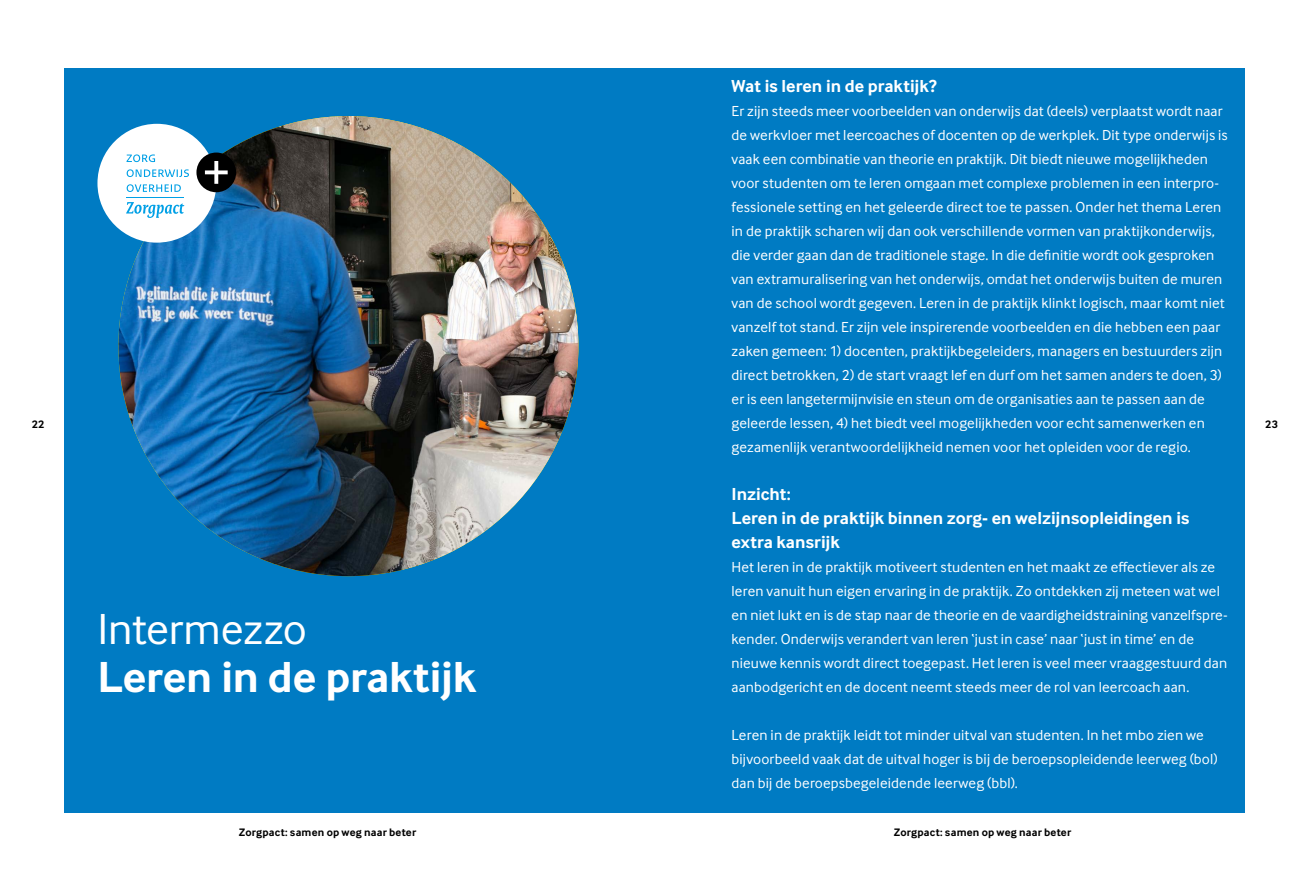
<style>
.page{position:relative;width:1310px;height:872px;background:#fff}
.page>*{position:absolute;margin:0;border:0;box-sizing:border-box;transform-origin:0 0}
.t1{font:700 45px "Inter Face";letter-spacing:-.005em;color:#fff}
.t2{font:45px "Inter Face";letter-spacing:-.005em;color:#fff}
.t3{font:700 18px/24px "Inter Face";color:#fff}
.t4{font:15px/24px "Inter Face";letter-spacing:.01em;color:#fff}
.t5{font:700 11.25px "Inter Face";letter-spacing:.015em;color:#000}
</style>
<div class="page">
<div style="left:64px;top:68px;width:1180px;height:744px;background:#007bc3"></div>
<img style="left:118px;top:116px;width:460px;height:460px;border-radius:230px">
<div style="left:97px;top:124px;width:119px;height:119px;background:#fff;border-radius:50%"></div>
<svg style="left:126px;top:202px;width:58px;height:16px"></svg>
<svg style="left:127px;top:184px;width:54px;height:8px"></svg>
<svg style="left:127px;top:169px;width:62px;height:8px"></svg>
<svg style="left:126px;top:154px;width:29px;height:8px"></svg>
<hr style="left:127px;top:197px;width:57px;height:1px;background:#00a0e6">
<div style="left:196px;top:152px;width:40px;height:40px;background:#000;border-radius:50%"></div>
<svg style="left:205px;top:161px;width:23px;height:23px"></svg>
<p class="t3" style="left:731px;top:74px;width:207px">Wat is leren in de praktijk?</p>
<p class="t4" style="left:731px;top:99px;width:498px">Er zijn steeds meer voorbeelden van onderwijs dat (deels) verplaatst wordt naar de werkvloer met leercoaches of docenten op de werkplek. Dit type onderwijs is vaak een combinatie van theorie en praktijk. Dit biedt nieuwe mogelijkheden voor studenten om te leren omgaan met complexe problemen in een interpro&shy;fessionele setting en het geleerde direct toe te passen. Onder het thema Leren in de praktijk scharen wij dan ook verschillende vormen van praktijkonderwijs, die verder gaan dan de traditionele stage. In die definitie wordt ook gesproken van extramuralisering van het onderwijs, omdat het onderwijs buiten de muren van de school wordt gegeven. Leren in de praktijk klinkt logisch, maar komt niet vanzelf tot stand. Er zijn vele inspirerende voorbeelden en die hebben een paar zaken gemeen: 1) docenten, praktijkbegeleiders, managers en bestuurders zijn direct betrokken, 2) de start vraagt lef en durf om het samen anders te doen, 3) er is een langetermijnvisie en steun om de organisaties aan te passen aan de geleerde lessen, 4) het biedt veel mogelijkheden voor echt samenwerken en gezamenlijk verantwoordelijkheid nemen voor het opleiden voor de regio.</p>
<p class="t3" style="left:731px;top:482px;width:459px">Inzicht:<br>Leren in de praktijk binnen zorg- en welzijnsopleidingen is extra kansrijk</p>
<p class="t4" style="left:731px;top:555px;width:498px">Het leren in de praktijk motiveert studenten en het maakt ze effectiever als ze leren vanuit hun eigen ervaring in de praktijk. Zo ontdekken zij meteen wat wel en niet lukt en is de stap naar de theorie en de vaardigheidstraining vanzelfspre&shy;kender. Onderwijs verandert van leren ‘just in case’ naar ‘just in time’ en de nieuwe kennis wordt direct toegepast. Het leren is veel meer vraaggestuurd dan aanbodgericht en de docent neemt steeds meer de rol van leercoach aan.</p>
<p class="t4" style="left:731px;top:723px;width:488px">Leren in de praktijk leidt tot minder uitval van studenten. In het mbo zien we bijvoorbeeld vaak dat de uitval hoger is bij de beroepsopleidende leerweg (bol) dan bij de beroepsbegeleidende leerweg (bbl).</p>
<p class="t5" style="left:32px;top:418px;width:14px">22</p>
<p class="t5" style="left:1265px;top:418px;width:14px">23</p>
<h1 class="t2" style="left:97px;top:604px;width:211px">Intermezzo</h1>
<h1 class="t1" style="left:97px;top:651px;width:380px">Leren in de praktijk</h1>
<p class="t5" style="left:239px;top:826px;width:179px">Zorgpact: samen op weg naar beter</p>
<p class="t5" style="left:893px;top:826px;width:179px">Zorgpact: samen op weg naar beter</p>
</div>
